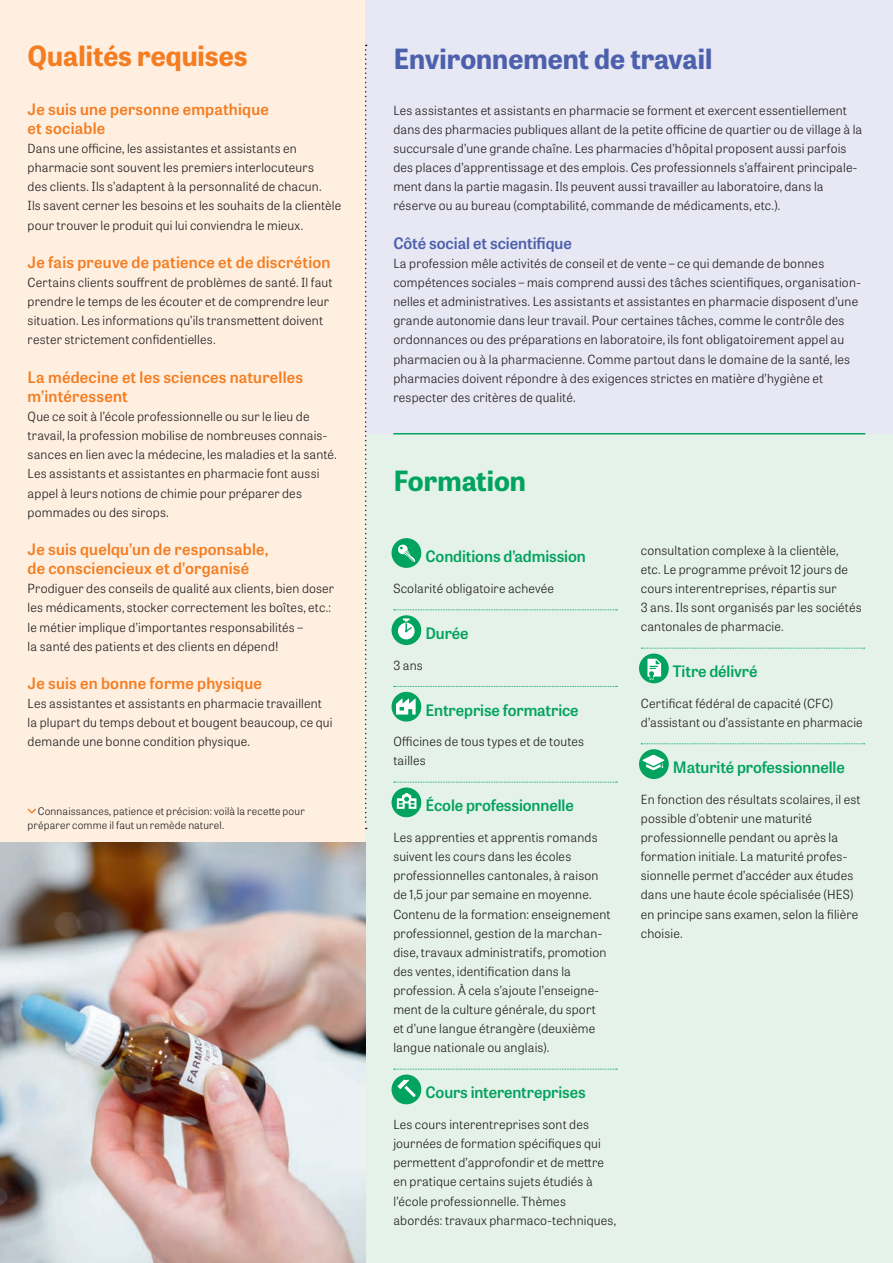
<style>
.page{position:relative;width:893px;height:1263px;background:#fff}
.page>*{position:absolute;margin:0;border:0;box-sizing:border-box;transform-origin:0 0}
.t1{font:700 27.75px "Tablet Gothic";color:#4c60ac}
.t2{font:700 27.75px "Tablet Gothic";color:#f47d21}
.t3{font:700 27.75px "Tablet Gothic";color:#02a35e}
.t4{font:600 15.75px/19.2px "Tablet Gothic";letter-spacing:.015em;color:#f47d21}
.t5{font:600 15.75px "Tablet Gothic";letter-spacing:-.005em;color:#02a35e}
.t6{font:600 15.75px "Tablet Gothic";color:#4c60ac}
.t7{font:300 12.6px/19.2px "Tablet Gothic";letter-spacing:.015em;color:#231f20}
.t8{font:300 10.5px/14.4px "Tablet Gothic";letter-spacing:.015em;color:#231f20}
</style>
<div class="page">
<div style="left:366px;top:434px;width:527px;height:829px;background:#e5f2ea"></div>
<div style="left:0;top:0;width:366px;height:1263px;background:#feefe1"></div>
<div style="left:366px;top:0;width:527px;height:434px;background:#e7e8f4"></div>
<svg style="left:28px;top:808px;width:8px;height:5px"></svg>
<svg style="left:365px;top:45px;width:2px;height:784px"></svg>
<img style="left:0;top:842px;width:366px;height:421px">
<svg style="left:394px;top:609px;width:223px;height:1px"></svg>
<svg style="left:394px;top:686px;width:223px;height:1px"></svg>
<svg style="left:394px;top:782px;width:223px;height:1px"></svg>
<svg style="left:394px;top:1069px;width:223px;height:1px"></svg>
<div style="left:391px;top:538px;width:30px;height:30px;background:#02a35e;border-radius:50%"></div>
<svg style="left:398px;top:544px;width:17px;height:18px"></svg>
<div style="left:391px;top:615px;width:30px;height:30px;background:#02a35e;border-radius:50%"></div>
<svg style="left:398px;top:618px;width:17px;height:21px"></svg>
<svg style="left:391px;top:692px;width:30px;height:30px"></svg>
<svg style="left:396px;top:698px;width:20px;height:16px"></svg>
<svg style="left:391px;top:787px;width:30px;height:30px"></svg>
<svg style="left:397px;top:793px;width:19px;height:16px"></svg>
<div style="left:391px;top:1074px;width:30px;height:30px;background:#02a35e;border-radius:50%"></div>
<svg style="left:397px;top:1079px;width:19px;height:18px"></svg>
<svg style="left:641px;top:648px;width:224px;height:1px"></svg>
<svg style="left:641px;top:743px;width:224px;height:1px"></svg>
<svg style="left:639px;top:653px;width:30px;height:30px"></svg>
<svg style="left:647px;top:659px;width:14px;height:21px"></svg>
<div style="left:639px;top:749px;width:30px;height:30px;background:#02a35e;border-radius:50%"></div>
<svg style="left:642px;top:754px;width:23px;height:16px"></svg>
<hr style="left:393px;top:433px;width:472px;height:1px;background:#02a35e">
<h1 class="t2" style="left:28px;top:37px;width:221px">Qualités requises</h1>
<p class="t4" style="left:28px;top:99px;width:243px">Je suis une personne empathique et sociable</p>
<p class="t7" style="left:28px;top:138px;width:315px">Dans une officine, les assistantes et assistants en pharmacie sont souvent les premiers interlocuteurs<br>des clients. Ils s’adaptent à la personnalité de chacun.<br>Ils savent cerner les besoins et les souhaits de la clientèle pour trouver le produit qui lui conviendra le mieux.</p>
<p class="t4" style="left:28px;top:252px;width:304px">Je fais preuve de patience et de discrétion</p>
<p class="t7" style="left:28px;top:272px;width:306px">Certains clients souffrent de problèmes de santé. Il faut prendre le temps de les écouter et de comprendre leur situation. Les informations qu’ils transmettent doivent rester strictement confidentielles.</p>
<p class="t4" style="left:28px;top:367px;width:277px">La médecine et les sciences naturelles m’intéressent</p>
<p class="t7" style="left:28px;top:406px;width:311px">Que ce soit à l’école professionnelle ou sur le lieu de travail, la profession mobilise de nombreuses connais&shy;sances en lien avec la médecine, les maladies et la santé.<br>Les assistants et assistantes en pharmacie font aussi appel à leurs notions de chimie pour préparer des pommades ou des sirops.</p>
<p class="t4" style="left:28px;top:539px;width:242px">Je suis quelqu’un de responsable, de consciencieux et d’organisé</p>
<p class="t7" style="left:28px;top:579px;width:308px">Prodiguer des conseils de qualité aux clients, bien doser les médicaments, stocker correctement les boîtes, etc.: le métier implique d’importantes responsabilités –<br>la santé des patients et des clients en dépend!</p>
<p class="t4" style="left:28px;top:673px;width:236px">Je suis en bonne forme physique</p>
<p class="t7" style="left:28px;top:693px;width:306px">Les assistantes et assistants en pharmacie travaillent la plupart du temps debout et bougent beaucoup, ce qui demande une bonne condition physique.</p>
<p class="t8" style="left:28px;top:803px;width:279px;text-indent:10px">Connaissances, patience et précision: voilà la recette pour préparer comme il faut un remède naturel.</p>
<h1 class="t1" style="left:393px;top:39px;width:321px">Environnement de travail</h1>
<p class="t7" style="left:393px;top:100px;width:471px">Les assistantes et assistants en pharmacie se forment et exercent essentiellement dans des pharmacies publiques allant de la petite officine de quartier ou de village à la succursale d’une grande chaîne. Les pharmacies d’hôpital proposent aussi parfois des places d’apprentissage et des emplois. Ces professionnels s’affairent principale&shy;ment dans la partie magasin. Ils peuvent aussi travailler au laboratoire, dans la réserve ou au bureau (comptabilité, commande de médicaments, etc.).</p>
<p class="t6" style="left:393px;top:232px;width:180px">Côté social et scientifique</p>
<p class="t7" style="left:393px;top:253px;width:469px">La profession mêle activités de conseil et de vente – ce qui demande de bonnes compétences sociales – mais comprend aussi des tâches scientifiques, organisation&shy;nelles et administratives. Les assistants et assistantes en pharmacie disposent d’une grande autonomie dans leur travail. Pour certaines tâches, comme le contrôle des ordonnances ou des préparations en laboratoire, ils font obligatoirement appel au pharmacien ou à la pharmacienne. Comme partout dans le domaine de la santé, les pharmacies doivent répondre à des exigences strictes en matière d’hygiène et respecter des critères de qualité.</p>
<h1 class="t3" style="left:393px;top:461px;width:134px">Formation</h1>
<p class="t5" style="left:425px;top:545px;width:162px">Conditions d’admission</p>
<p class="t7" style="left:393px;top:579px;width:162px">Scolarité obligatoire achevée</p>
<p class="t5" style="left:425px;top:622px;width:45px">Durée</p>
<p class="t7" style="left:393px;top:655px;width:31px">3 ans</p>
<p class="t5" style="left:425px;top:699px;width:155px">Entreprise formatrice</p>
<p class="t7" style="left:393px;top:732px;width:192px">Officines de tous types et de toutes tailles</p>
<p class="t5" style="left:425px;top:794px;width:150px">École professionnelle</p>
<p class="t7" style="left:393px;top:827px;width:219px">Les apprenties et apprentis romands suivent les cours dans les écoles professionnelles cantonales, à raison de 1,5 jour par semaine en moyenne.<br>Contenu de la formation: enseignement professionnel, gestion de la marchan&shy;dise, travaux administratifs, promotion des ventes, identification dans la profession. À cela s’ajoute l’enseigne&shy;ment de la culture générale, du sport<br>et d’une langue étrangère (deuxième langue nationale ou anglais).</p>
<p class="t5" style="left:425px;top:1081px;width:162px">Cours interentreprises</p>
<p class="t7" style="left:393px;top:1114px;width:224px">Les cours interentreprises sont des journées de formation spécifiques qui permettent d’approfondir et de mettre en pratique certains sujets étudiés à l’école professionnelle. Thèmes abordés: travaux pharmaco-techniques,</p>
<p class="t7" style="left:641px;top:540px;width:222px">consultation complexe à la clientèle,<br>etc. Le programme prévoit 12 jours de cours interentreprises, répartis sur<br>3 ans. Ils sont organisés par les sociétés cantonales de pharmacie.</p>
<p class="t5" style="left:673px;top:660px;width:86px">Titre délivré</p>
<p class="t7" style="left:641px;top:693px;width:223px">Certificat fédéral de capacité (CFC) d’assistant ou d’assistante en pharmacie</p>
<p class="t5" style="left:673px;top:756px;width:173px">Maturité professionnelle</p>
<p class="t7" style="left:641px;top:789px;width:221px">En fonction des résultats scolaires, il est possible d’obtenir une maturité professionnelle pendant ou après la formation initiale. La maturité profes&shy;sionnelle permet d’accéder aux études dans une haute école spécialisée (HES) en principe sans examen, selon la filière choisie.</p>
</div>
